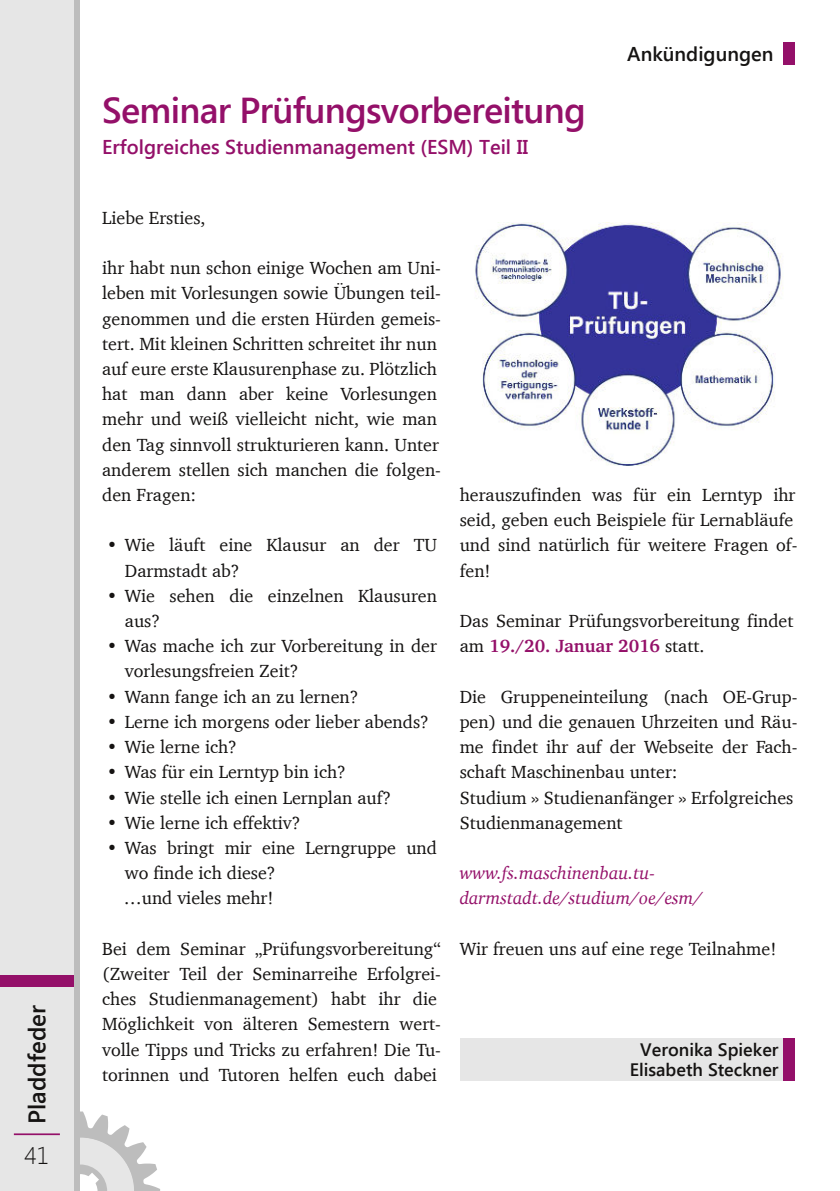
<style>
.page{position:relative;width:840px;height:1191px;background:#fff}
.page>*{position:absolute;margin:0;border:0;box-sizing:border-box;transform-origin:0 0}
.t1{font:600 36px "Segoe UI";letter-spacing:-.02em;color:#941069}
.t2{font:600 24px "Segoe UI";color:#151312}
.t3{font:300 24px "Segoe UI";color:#151312}
.t4{font:600 20px "Segoe UI";color:#941069}
.t5{font:600 20px "Segoe UI";color:#151312}
.t6{font:18px/25.2px "Charter";color:#151312}
.t7{font:italic 18px/25.2px "Charter";color:#941069}
.t8{font:600 18px/20px "Segoe UI";color:#151312;text-align:center}
.s1{font-weight:700;color:#941069}
</style>
<div class="page">
<svg style="left:79px;top:1111px;width:81px;height:80px"></svg>
<div style="left:62px;top:0;width:17px;height:1191px;background:#bdbdbd"></div>
<div style="left:0;top:0;width:74px;height:1191px;background:#e6e6e6"></div>
<div style="left:0;top:975px;width:74px;height:11px;background:#941069"></div>
<hr style="left:14px;top:1133px;width:46px;height:2px;background:#941069">
<img style="left:475px;top:222px;width:308px;height:243px">
<div style="left:782px;top:43px;width:12px;height:22px;background:#941069"></div>
<div style="left:459px;top:1038px;width:335px;height:43px;background:#e6e6e6"></div>
<div style="left:782px;top:1038px;width:12px;height:43px;background:#941069"></div>
<h2 class="t2" style="left:27px;top:1124px;width:120px;rotate:-90deg">Pladdfeder</h2>
<h2 class="t3" style="left:25px;top:1141px;width:26px">41</h2>
<h1 class="t1" style="left:102px;top:96px;width:485px">Seminar Prüfungsvorbereitung</h1>
<p class="t4" style="left:102px;top:138px;width:427px">Erfolgreiches Studienmanagement (ESM) Teil II</p>
<p class="t5" style="left:627px;top:46px;width:147px">Ankündigungen</p>
<p class="t6" style="left:102px;top:206px;width:105px">Liebe Ersties,</p>
<p class="t6" style="left:102px;top:257px;width:340px">ihr habt nun schon einige Wochen am Uni&shy;leben mit Vorlesungen sowie Übungen teil&shy;genommen und die ersten Hürden gemeis&shy;tert. Mit kleinen Schritten schreitet ihr nun auf eure erste Klausurenphase zu. Plötzlich hat man dann aber keine Vorlesungen mehr und weiß vielleicht nicht, wie man den Tag sinnvoll strukturieren kann. Unter anderem stellen sich manchen die folgen&shy;den Fragen:</p>
<p class="t6" style="left:125px;top:534px;width:313px;text-indent:-18px">• Wie läuft eine Klausur an der TU<br>Darmstadt ab?</p>
<p class="t6" style="left:125px;top:584px;width:313px;text-indent:-18px">• Wie sehen die einzelnen Klausuren aus?</p>
<p class="t6" style="left:125px;top:635px;width:313px;text-indent:-18px">• Was mache ich zur Vorbereitung in der vorlesungsfreien Zeit?</p>
<p class="t6" style="left:107px;top:685px;width:253px">• Wann fange ich an zu lernen?</p>
<p class="t6" style="left:107px;top:710px;width:323px">• Lerne ich morgens oder lieber abends?</p>
<p class="t6" style="left:107px;top:735px;width:132px">• Wie lerne ich?</p>
<p class="t6" style="left:107px;top:761px;width:241px">• Was für ein Lerntyp bin ich?</p>
<p class="t6" style="left:107px;top:786px;width:286px">• Wie stelle ich einen Lernplan auf?</p>
<p class="t6" style="left:107px;top:811px;width:195px">• Wie lerne ich effektiv?</p>
<p class="t6" style="left:124px;top:836px;width:314px;text-indent:-17px">• Was bringt mir eine Lerngruppe und wo finde ich diese?<br>…und vieles mehr!</p>
<p class="t6" style="left:102px;top:937px;width:340px">Bei dem Seminar „Prüfungsvorbereitung“ (Zweiter Teil der Seminarreihe Erfolgrei&shy;ches Studienmanagement) habt ihr die Möglichkeit von älteren Semestern wert&shy;volle Tipps und Tricks zu erfahren! Die Tu&shy;torinnen und Tutoren helfen euch dabei</p>
<p class="t6" style="left:459px;top:483px;width:339px">herauszufinden was für ein Lerntyp ihr seid, geben euch Beispiele für Lernabläufe und sind natürlich für weitere Fragen of&shy;fen!</p>
<p class="t6" style="left:459px;top:609px;width:335px">Das Seminar Prüfungsvorbereitung findet am <span class="s1">19./20. Januar 2016</span> statt.</p>
<p class="t6" style="left:459px;top:685px;width:339px">Die Gruppeneinteilung (nach OE-Grup&shy;pen) und die genauen Uhrzeiten und Räu&shy;me findet ihr auf der Webseite der Fach&shy;schaft Maschinenbau unter:<br>Studium » Studienanfänger » Erfolgreiches Studienmanagement</p>
<p class="t7" style="left:459px;top:861px;width:244px">www.fs.maschinenbau.tu&shy;darmstadt.de/studium/oe/esm/</p>
<p class="t6" style="left:459px;top:937px;width:318px">Wir freuen uns auf eine rege Teilnahme!</p>
<p class="t8" style="left:629px;top:1041px;width:150px">Veronika Spieker<br>Elisabeth Steckner</p>
</div>
